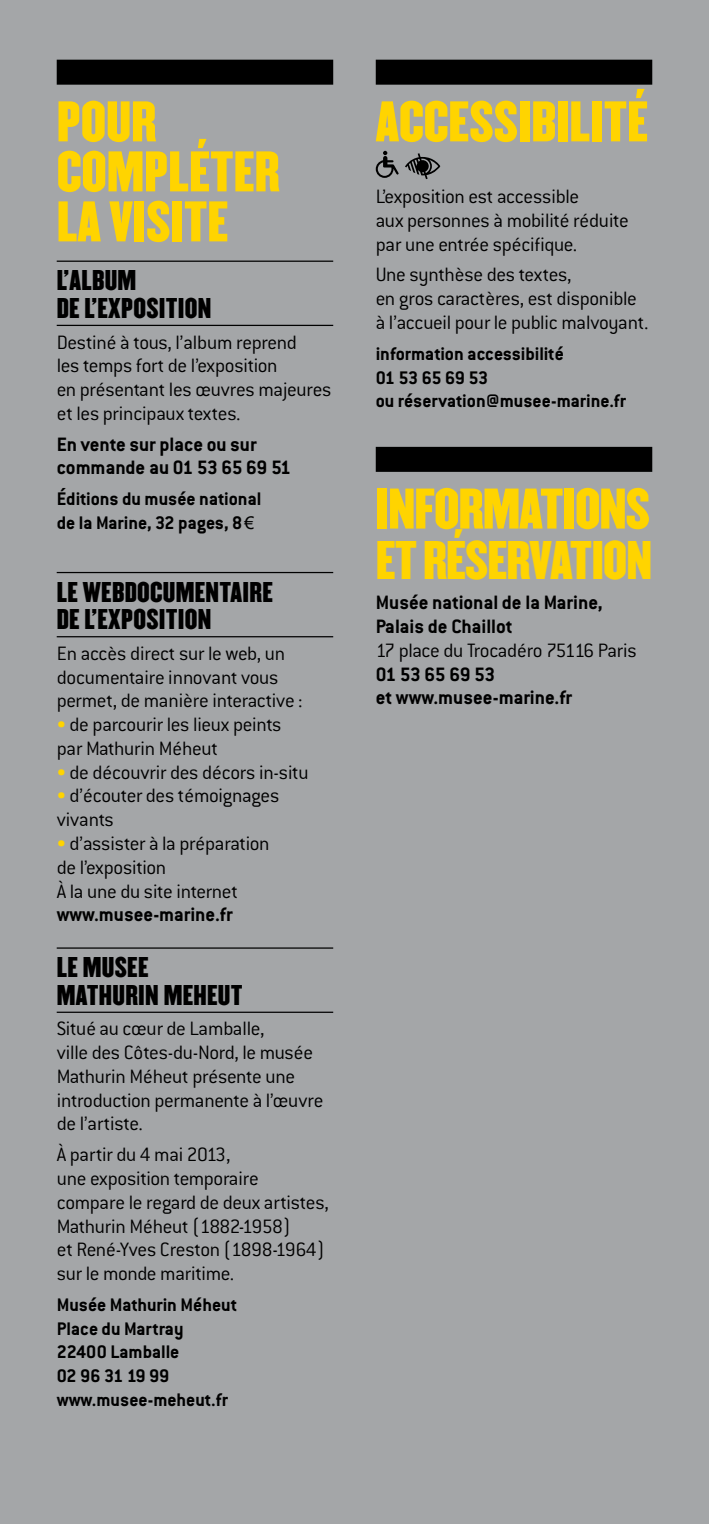
<style>
.page{position:relative;width:709px;height:1524px;background:#a4a6a8}
.page>*{position:absolute;margin:0;border:0;box-sizing:border-box;transform-origin:0 0}
.t1{font:50px/50px "Champion HTF Welterweight";color:#ffd400}
.t2{font:50px "Champion HTF Welterweight";letter-spacing:-.02em;color:#ffd400}
.t3{font:47.5px "Champion HTF Welterweight";letter-spacing:-.02em;color:#ffd400}
.t4{font:25px/27.5px "Champion HTF Welterweight";letter-spacing:.01em;color:#000}
.t5{font:300 21.25px/23.8px "Conduit ITC";letter-spacing:-.015em;color:#000}
.t6{font:700 21.25px/23.8px "Conduit ITC";letter-spacing:-.005em;color:#000}
.t7{font:700 20px/23.8px "Conduit ITC";color:#000}
.s1{font-family:"Arial";font-weight:400;font-size:17.5px}
.s2{color:#ffd400}
</style>
<div class="page">
<div style="left:57px;top:60px;width:276px;height:25px;background:#000"></div>
<hr style="left:57px;top:261px;width:276px;height:1px;background:#000">
<hr style="left:57px;top:325px;width:276px;height:1px;background:#000">
<hr style="left:57px;top:572px;width:276px;height:1px;background:#000">
<hr style="left:57px;top:636px;width:276px;height:1px;background:#000">
<hr style="left:57px;top:947px;width:276px;height:1px;background:#000">
<hr style="left:57px;top:1011px;width:276px;height:2px;background:#000">
<div style="left:376px;top:60px;width:276px;height:25px;background:#000"></div>
<div style="left:376px;top:447px;width:276px;height:25px;background:#000"></div>
<svg style="left:405px;top:153px;width:35px;height:26px"></svg>
<svg style="left:376px;top:151px;width:22px;height:27px"></svg>
<h1 class="t1" style="left:57px;top:98px;width:225px">POUR<br>COMPLÉTER<br>LA VISITE</h1>
<p class="t4" style="left:57px;top:267px;width:156px">L’ALBUM<br>DE L’EXPOSITION</p>
<p class="t5" style="left:57px;top:330px;width:276px">Destiné à tous, l’album reprend<br>les temps fort de l’exposition<br>en présentant les œuvres majeures et les principaux textes.</p>
<p class="t6" style="left:57px;top:432px;width:236px">En vente sur place ou sur commande au 01 53 65 69 51</p>
<p class="t7" style="left:57px;top:487px;width:206px">Éditions du musée national de la Marine, 32 pages, 8<span class="s1">€</span></p>
<p class="t4" style="left:57px;top:578px;width:218px">LE WEBDOCUMENTAIRE<br>DE L’EXPOSITION</p>
<p class="t5" style="left:57px;top:641px;width:247px">En accès direct sur le web, un documentaire innovant vous permet, de manière interactive :</p>
<p class="t5" style="left:57px;top:713px;width:226px"><span class="s2">•</span> de parcourir les lieux peints par Mathurin Méheut</p>
<p class="t5" style="left:57px;top:760px;width:253px"><span class="s2">•</span> de découvrir des décors in-situ</p>
<p class="t5" style="left:57px;top:784px;width:224px"><span class="s2">•</span> d’écouter des témoignages vivants</p>
<p class="t5" style="left:57px;top:831px;width:214px"><span class="s2">•</span> d’assister à la préparation de l’exposition<br>À la une du site internet</p>
<p class="t6" style="left:57px;top:902px;width:177px">www.musee-marine.fr</p>
<p class="t4" style="left:57px;top:954px;width:58px">LE MUSEE<br>MATHURIN</p>
<p class="t4" style="left:164px;top:981px;width:32px">MEHEUT</p>
<p class="t5" style="left:57px;top:1017px;width:268px">Situé au cœur de Lamballe,<br>ville des Côtes-du-Nord, le musée<br>Mathurin Méheut présente une introduction permanente à l’œuvre de l’artiste.</p>
<p class="t5" style="left:57px;top:1143px;width:273px">À partir du 4 mai 2013,<br>une exposition temporaire compare le regard de deux artistes,<br>Mathurin Méheut (1882-1958)<br>et René-Yves Creston (1898-1964) sur le monde maritime.</p>
<p class="t7" style="left:57px;top:1292px;width:182px">Musée Mathurin Méheut<br>Place du Martray<br>22400 Lamballe<br>02 96 31 19 99 www.musee-meheut.fr</p>
<h1 class="t1" style="left:376px;top:98px;width:274px">ACCESSIBILITÉ</h1>
<p class="t5" style="left:376px;top:185px;width:254px">L’exposition est accessible<br>aux personnes à mobilité réduite par une entrée spécifique.</p>
<p class="t5" style="left:376px;top:263px;width:274px">Une synthèse des textes,<br>en gros caractères, est disponible à l’accueil pour le public malvoyant.</p>
<p class="t7" style="left:376px;top:341px;width:252px">information accessibilité<br>01 53 65 69 53<br>ou réservation@musee-marine.fr</p>
<h1 class="t2" style="left:376px;top:475px;width:276px">INFORMATIONS</h1>
<h2 class="t3" style="left:376px;top:528px;width:278px">ET RÉSERVATION</h2>
<p class="t6" style="left:376px;top:590px;width:228px">Musée national de la Marine,<br>Palais de Chaillot</p>
<p class="t5" style="left:376px;top:638px;width:263px">17 place du Trocadéro 75116 Paris</p>
<p class="t6" style="left:376px;top:662px;width:198px">01 53 65 69 53<br>et www.musee-marine.fr</p>
</div>
